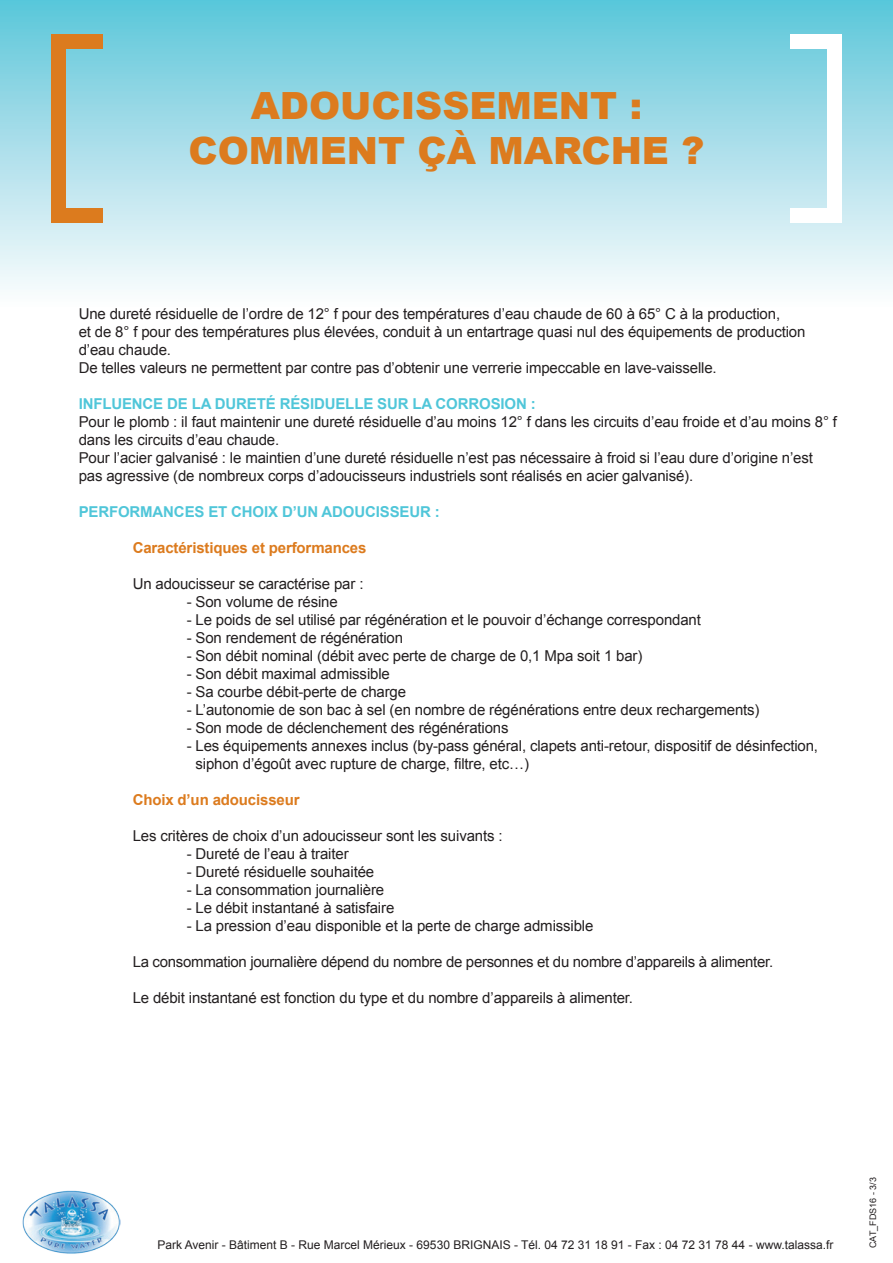
<style>
.page{position:relative;width:893px;height:1263px;background:#fff}
.page>*{position:absolute;margin:0;border:0;box-sizing:border-box;transform-origin:0 0}
.t1{font:900 37.5px "Arial";color:#dc7b1e}
.t2{font:15px/18px "Arial";letter-spacing:-.01em;color:#231f20}
.t3{font:700 15px "Arial";letter-spacing:-.01em;color:#50c6d9}
.t4{font:700 15px "Arial";letter-spacing:-.01em;color:#dc7b1e}
.t5{font:12px "Arial";color:#231f20}
.t6{font:9px "Arial";color:#231f20}
</style>
<div class="page">
<img style="left:22px;top:1190px;width:99px;height:64px">
<div style="left:0;top:0;width:893px;height:308px;background:linear-gradient(to bottom,#5cc5d9,#fffcfd)"></div>
<div style="left:51px;top:34px;width:14px;height:188px;background:#dc7b1e"></div>
<div style="left:51px;top:34px;width:52px;height:14px;background:#dc7b1e"></div>
<div style="left:51px;top:208px;width:52px;height:14px;background:#dc7b1e"></div>
<div style="left:828px;top:34px;width:14px;height:188px;background:#fff"></div>
<div style="left:790px;top:208px;width:52px;height:14px;background:#fff"></div>
<div style="left:790px;top:34px;width:52px;height:14px;background:#fff"></div>
<p class="t1" style="left:251px;top:78px;width:393px">ADOUCISSEMENT :</p>
<p class="t1" style="left:189px;top:123px;width:517px">COMMENT ÇÀ MARCHE ?</p>
<p class="t2" style="left:79px;top:304px;width:703px">Une dureté résiduelle de l’ordre de 12° f pour des températures d’eau chaude de 60 à 65° C à la production,</p>
<p class="t2" style="left:79px;top:322px;width:728px">et de 8° f pour des températures plus élevées, conduit à un entartrage quasi nul des équipements de production d’eau chaude.</p>
<p class="t2" style="left:79px;top:358px;width:640px">De telles valeurs ne permettent par contre pas d’obtenir une verrerie impeccable en lave-vaisselle.</p>
<p class="t3" style="left:79px;top:395px;width:459px">INFLUENCE DE LA DURETÉ RÉSIDUELLE SUR LA CORROSION :</p>
<p class="t2" style="left:79px;top:412px;width:760px">Pour le plomb : il faut maintenir une dureté résiduelle d’au moins 12° f dans les circuits d’eau froide et d’au moins 8° f dans les circuits d’eau chaude.</p>
<p class="t2" style="left:79px;top:448px;width:736px">Pour l’acier galvanisé : le maintien d’une dureté résiduelle n’est pas nécessaire à froid si l’eau dure d’origine n’est pas agressive (de nombreux corps d’adoucisseurs industriels sont réalisés en acier galvanisé).</p>
<p class="t3" style="left:79px;top:503px;width:363px">PERFORMANCES ET CHOIX D’UN ADOUCISSEUR :</p>
<p class="t4" style="left:133px;top:539px;width:235px">Caractéristiques et performances</p>
<p class="t2" style="left:133px;top:574px;width:232px">Un adoucisseur se caractérise par :</p>
<p class="t2" style="left:187px;top:592px;width:153px">- Son volume de résine</p>
<p class="t2" style="left:187px;top:610px;width:516px">- Le poids de sel utilisé par régénération et le pouvoir d’échange correspondant</p>
<p class="t2" style="left:187px;top:628px;width:218px">- Son rendement de régénération</p>
<p class="t2" style="left:187px;top:646px;width:457px">- Son débit nominal (débit avec perte de charge de 0,1 Mpa soit 1 bar)</p>
<p class="t2" style="left:187px;top:664px;width:205px">- Son débit maximal admissible</p>
<p class="t2" style="left:187px;top:682px;width:221px">- Sa courbe débit-perte de charge</p>
<p class="t2" style="left:187px;top:700px;width:574px">- L’autonomie de son bac à sel (en nombre de régénérations entre deux rechargements)</p>
<p class="t2" style="left:187px;top:718px;width:323px">- Son mode de déclenchement des régénérations</p>
<p class="t2" style="left:196px;top:736px;width:624px;text-indent:-9px">- Les équipements annexes inclus (by-pass général, clapets anti-retour, dispositif de désinfection, siphon d’égoût avec rupture de charge, filtre, etc…)</p>
<p class="t4" style="left:133px;top:791px;width:168px">Choix d’un adoucisseur</p>
<p class="t2" style="left:133px;top:826px;width:371px">Les critères de choix d’un adoucisseur sont les suivants :</p>
<p class="t2" style="left:187px;top:844px;width:163px">- Dureté de l’eau à traiter</p>
<p class="t2" style="left:187px;top:862px;width:189px">- Dureté résiduelle souhaitée</p>
<p class="t2" style="left:187px;top:880px;width:199px">- La consommation journalière</p>
<p class="t2" style="left:187px;top:898px;width:209px">- Le débit instantané à satisfaire</p>
<p class="t2" style="left:187px;top:916px;width:408px">- La pression d’eau disponible et la perte de charge admissible</p>
<p class="t2" style="left:133px;top:952px;width:642px">La consommation journalière dépend du nombre de personnes et du nombre d’appareils à alimenter.</p>
<p class="t2" style="left:133px;top:988px;width:502px">Le débit instantané est fonction du type et du nombre d’appareils à alimenter.</p>
<p class="t5" style="left:157px;top:1238px;width:677px">Park Avenir - Bâtiment B - Rue Marcel Mérieux - 69530 BRIGNAIS - Tél. 04 72 31 18 91 - Fax : 04 72 31 78 44 - www.talassa.fr</p>
<p class="t6" style="left:868px;top:1248px;width:72px;rotate:-90deg">CAT_FDS16 - 3/3</p>
</div>
